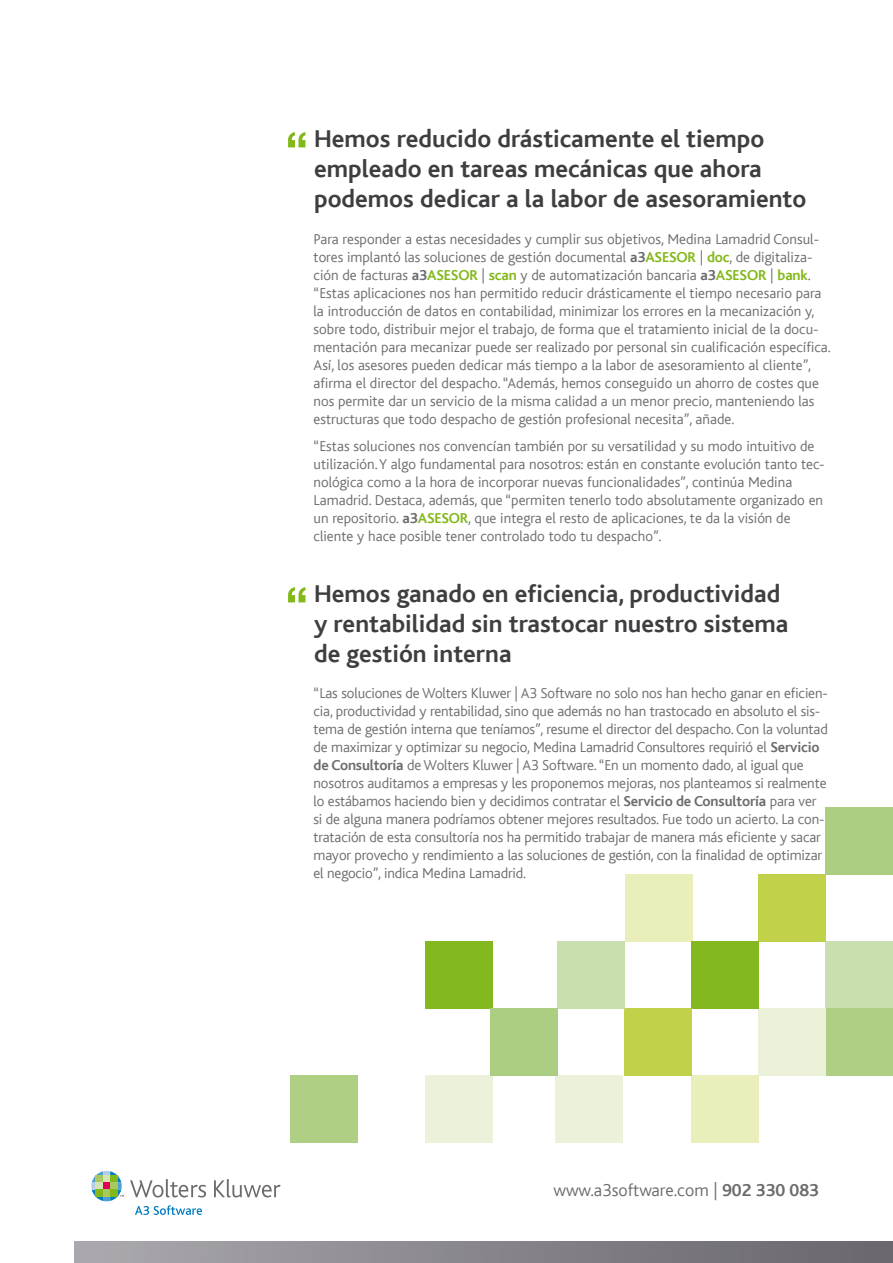
<style>
.page{position:relative;width:893px;height:1263px;background:#fff}
.page>*{position:absolute;margin:0;border:0;box-sizing:border-box;transform-origin:0 0}
.t1{font:700 25.5px/30.2px "Bliss";color:#3e3d40}
.t2{font:300 18px "Bliss";color:#6b6c6e}
.t3{font:300 15px/18px "Bliss";color:#6b6c6e}
.s1{font-weight:700}
.s2{font-weight:700;color:#83b81a}
</style>
<div class="page">
<div style="left:74px;top:1242px;width:819px;height:21px;background:linear-gradient(to right,#aaa8ae,#67656c)"></div>
<svg style="left:135px;top:1205px;width:67px;height:10px"></svg>
<svg style="left:91px;top:1171px;width:33px;height:30px"></svg>
<svg style="left:130px;top:1179px;width:76px;height:18px"></svg>
<svg style="left:214px;top:1179px;width:67px;height:18px"></svg>
<div style="left:826px;top:941px;width:67px;height:68px;background:#cadfaf"></div>
<div style="left:826px;top:1008px;width:67px;height:67px;background:#afcf84"></div>
<div style="left:759px;top:1008px;width:67px;height:67px;background:#ebf2d9"></div>
<div style="left:556px;top:1075px;width:67px;height:68px;background:#ebf2d9"></div>
<div style="left:425px;top:1075px;width:67px;height:68px;background:#ebf2d9"></div>
<div style="left:290px;top:1075px;width:67px;height:68px;background:#afcf84"></div>
<div style="left:691px;top:1075px;width:68px;height:68px;background:#eaeebb"></div>
<div style="left:759px;top:874px;width:67px;height:68px;background:#c1d24a"></div>
<div style="left:625px;top:874px;width:67px;height:68px;background:#eaeebb"></div>
<div style="left:691px;top:941px;width:68px;height:68px;background:#83b81f"></div>
<div style="left:624px;top:1008px;width:67px;height:67px;background:#c1d24a"></div>
<div style="left:557px;top:941px;width:67px;height:68px;background:#cadfaf"></div>
<div style="left:425px;top:941px;width:67px;height:68px;background:#83b81f"></div>
<div style="left:490px;top:1008px;width:67px;height:67px;background:#abce82"></div>
<div style="left:826px;top:807px;width:67px;height:67px;background:#abce82"></div>
<svg style="left:288px;top:132px;width:17px;height:15px"></svg>
<svg style="left:288px;top:587px;width:17px;height:15px"></svg>
<h1 class="t1" style="left:314px;top:124px;width:494px">Hemos reducido drásticamente el tiempo empleado en tareas mecánicas que ahora podemos dedicar a la labor de asesoramiento</h1>
<p class="t3" style="left:314px;top:230px;width:519px">Para responder a estas necesidades y cumplir sus objetivos, Medina Lamadrid Consul&shy;tores implantó las soluciones de gestión documental <span class="s1">a3</span><span class="s2">ASESOR</span> | <span class="s2">doc</span>, de digitaliza&shy;ción de facturas <span class="s1">a3</span><span class="s2">ASESOR</span> | <span class="s2">scan</span> y de automatización bancaria <span class="s1">a3</span><span class="s2">ASESOR</span> | <span class="s2">bank</span>. “Estas aplicaciones nos han permitido reducir drásticamente el tiempo necesario para la introducción de datos en contabilidad, minimizar los errores en la mecanización y, sobre todo, distribuir mejor el trabajo, de forma que el tratamiento inicial de la docu&shy;mentación para mecanizar puede ser realizado por personal sin cualificación específica.<br>Así, los asesores pueden dedicar más tiempo a la labor de asesoramiento al cliente”, afirma el director del despacho. “Además, hemos conseguido un ahorro de costes que nos permite dar un servicio de la misma calidad a un menor precio, manteniendo las estructuras que todo despacho de gestión profesional necesita”, añade.</p>
<p class="t3" style="left:314px;top:437px;width:513px">“Estas soluciones nos convencían también por su versatilidad y su modo intuitivo de utilización. Y algo fundamental para nosotros: están en constante evolución tanto tec&shy;nológica como a la hora de incorporar nuevas funcionalidades”, continúa Medina Lamadrid. Destaca, además, que “permiten tenerlo todo absolutamente organizado en un repositorio. <span class="s1">a3</span><span class="s2">ASESOR</span>, que integra el resto de aplicaciones, te da la visión de cliente y hace posible tener controlado todo tu despacho”.</p>
<h1 class="t1" style="left:314px;top:579px;width:476px">Hemos ganado en eficiencia, productividad y rentabilidad sin trastocar nuestro sistema de gestión interna</h1>
<p class="t3" style="left:314px;top:685px;width:516px">“Las soluciones de Wolters Kluwer | A3 Software no solo nos han hecho ganar en eficien&shy;cia, productividad y rentabilidad, sino que además no han trastocado en absoluto el sis&shy;tema de gestión interna que teníamos”, resume el director del despacho. Con la voluntad de maximizar y optimizar su negocio, Medina Lamadrid Consultores requirió el <span class="s1">Servicio de Consultoría</span> de Wolters Kluwer | A3 Software. “En un momento dado, al igual que nosotros auditamos a empresas y les proponemos mejoras, nos planteamos si realmente lo estábamos haciendo bien y decidimos contratar el <span class="s1">Servicio de Consultoría</span> para ver si de alguna manera podríamos obtener mejores resultados. Fue todo un acierto. La con&shy;tratación de esta consultoría nos ha permitido trabajar de manera más eficiente y sacar mayor provecho y rendimiento a las soluciones de gestión, con la finalidad de optimizar el negocio”, indica Medina Lamadrid.</p>
<p class="t2" style="left:553px;top:1181px;width:267px">www.a3software.com | <span class="s1">902 330 083</span></p>
</div>
